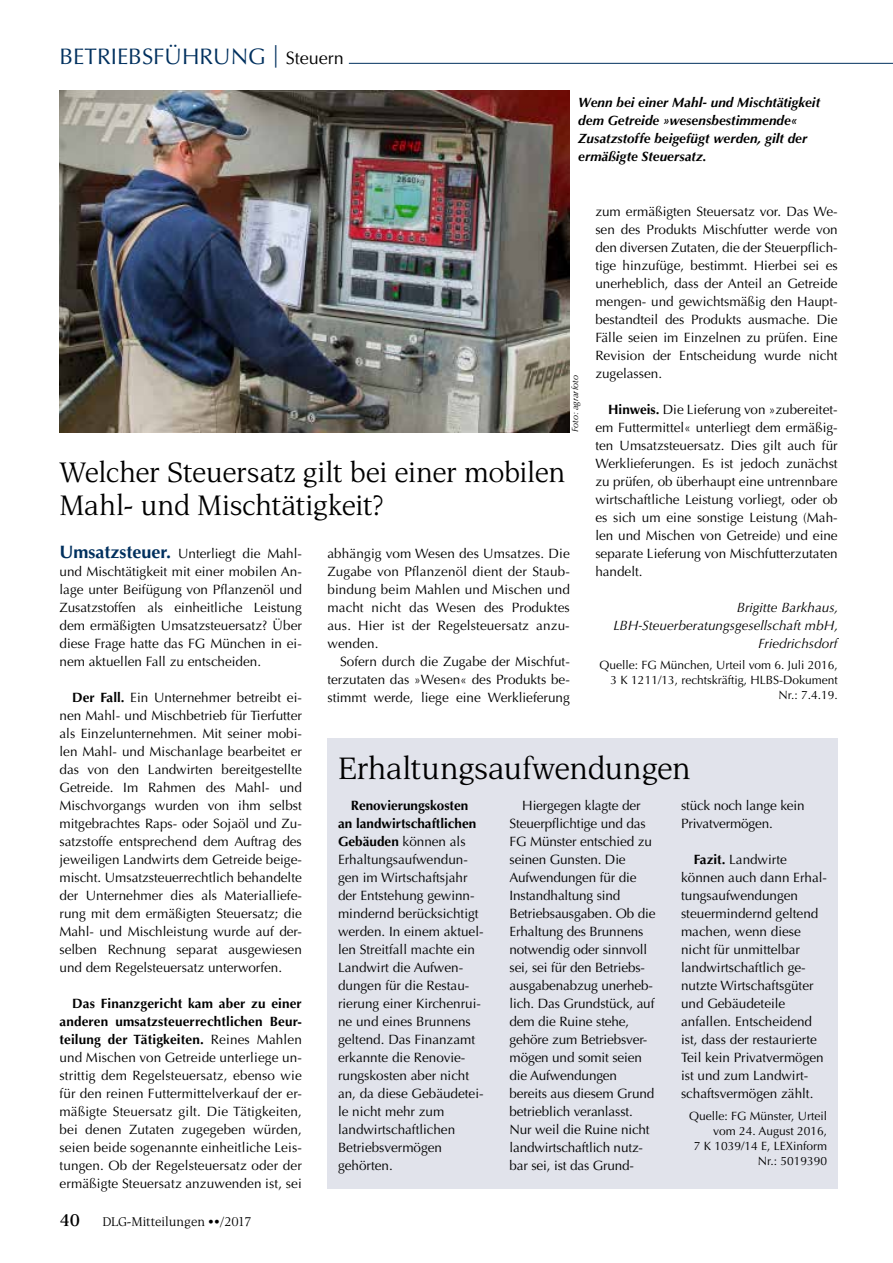
<style>
.page{position:relative;width:893px;height:1263px;background:#fff}
.page>*{position:absolute;margin:0;border:0;box-sizing:border-box;transform-origin:0 0}
.t1{font:33px "Esperanto";letter-spacing:-.015em;color:#000}
.t2{font:30px/33px "Esperanto";letter-spacing:-.015em;color:#000}
.t3{font:22.5px "Optima LT Std";color:#00305e}
.t4{font:600 18px "Esperanto";color:#000}
.t5{font:13.5px/18px "Optima LT Std";color:#000;text-align:justify}
.t6{font:italic 700 13.5px/18px "Optima LT Std";color:#000}
.t7{font:italic 13.5px/18px "Optima LT Std";color:#000;text-align:right}
.t8{font:13.5px "Esperanto";color:#000}
.t9{font:12px/15px "Optima LT Std";color:#000;text-align:right}
.t10{font:italic 9px "Optima LT Std";color:#000}
.s1{font-size:18px;color:#000}
.s2{font-weight:700}
.s3{font-weight:700;font-size:18px;color:#00305e}
</style>
<div class="page">
<hr style="left:349px;top:63px;width:544px;height:1px;background:#00305e">
<div style="left:327px;top:738px;width:511px;height:450px;background:#e1e3eb"></div>
<img style="left:60px;top:90px;width:510px;height:342px">
<h3 class="t3" style="left:60px;top:43px;width:286px">BETRIEBSFÜHRUNG | <span class="s1">Steuern</span></h3>
<p class="t6" style="left:578px;top:94px;width:243px">Wenn bei einer Mahl- und Mischtätigkeit dem Getreide »wesensbestimmende« Zusatzstoffe beigefügt werden, gilt der ermäßigte Steuersatz.</p>
<p class="t5" style="left:595px;top:202px;width:244px">zum ermäßigten Steuersatz vor. Das We&shy;sen des Produkts Mischfutter werde von den diversen Zutaten, die der Steuerpflich&shy;tige hinzufüge, bestimmt. Hierbei sei es unerheblich, dass der Anteil an Getreide mengen- und gewichtsmäßig den Haupt&shy;bestandteil des Produkts ausmache. Die Fälle seien im Einzelnen zu prüfen. Eine Revision der Entscheidung wurde nicht zugelassen.</p>
<p class="t5" style="left:595px;top:400px;width:244px;text-indent:13px"><span class="s2">Hinweis.</span> Die Lieferung von »zubereitet&shy;em Futtermittel« unterliegt dem ermäßig&shy;ten Umsatzsteuersatz. Dies gilt auch für Werklieferungen. Es ist jedoch zunächst zu prüfen, ob überhaupt eine untrennbare wirtschaftliche Leistung vorliegt, oder ob es sich um eine sonstige Leistung (Mah&shy;len und Mischen von Getreide) und eine separate Lieferung von Mischfutterzutaten handelt.</p>
<p class="t7" style="left:613px;top:598px;width:226px">Brigitte Barkhaus,<br>LBH-Steuerberatungsgesellschaft mbH,<br>Friedrichsdorf</p>
<p class="t9" style="left:600px;top:658px;width:240px">Quelle: FG München, Urteil vom 6. Juli 2016,<br>3 K 1211/13, rechtskräftig, HLBS-Dokument<br>Nr.: 7.4.19.</p>
<p class="t10" style="left:570px;top:432px;width:58px;rotate:-90deg">Foto: agrarfoto</p>
<h2 class="t2" style="left:60px;top:455px;width:508px">Welcher Steuersatz gilt bei einer mobilen<br>Mahl- und Mischtätigkeit?</h2>
<p class="t5" style="left:60px;top:545px;width:244px"><span class="s3">Umsatzsteuer.</span> Unterliegt die Mahl&shy;und Mischtätigkeit mit einer mobilen An&shy;lage unter Beifügung von Pflanzenöl und Zusatzstoffen als einheitliche Leistung dem ermäßigten Umsatzsteuersatz? Über diese Frage hatte das FG München in ei&shy;nem aktuellen Fall zu entscheiden.</p>
<p class="t5" style="left:60px;top:689px;width:244px;text-indent:13px"><span class="s2">Der Fall.</span> Ein Unternehmer betreibt ei&shy;nen Mahl- und Mischbetrieb für Tierfutter als Einzelunternehmen. Mit seiner mobi&shy;len Mahl- und Mischanlage bearbeitet er das von den Landwirten bereitgestellte Getreide. Im Rahmen des Mahl- und Mischvorgangs wurden von ihm selbst mitgebrachtes Raps- oder Sojaöl und Zu&shy;satzstoffe entsprechend dem Auftrag des jeweiligen Landwirts dem Getreide beige&shy;mischt. Umsatzsteuerrechtlich behandelte der Unternehmer dies als Materialliefe&shy;rung mit dem ermäßigten Steuersatz; die Mahl- und Mischleistung wurde auf der&shy;selben Rechnung separat ausgewiesen und dem Regelsteuersatz unterworfen.</p>
<p class="t5" style="left:60px;top:995px;width:244px;text-indent:13px"><span class="s2">Das Finanzgericht kam aber zu einer anderen umsatzsteuerrechtlichen Beur&shy;teilung der Tätigkeiten.</span> Reines Mahlen und Mischen von Getreide unterliege un&shy;strittig dem Regelsteuersatz, ebenso wie für den reinen Futtermittelverkauf der er&shy;mäßigte Steuersatz gilt. Die Tätigkeiten, bei denen Zutaten zugegeben würden, seien beide sogenannte einheitliche Leis&shy;tungen. Ob der Regelsteuersatz oder der ermäßigte Steuersatz anzuwenden ist, sei</p>
<p class="t5" style="left:327px;top:544px;width:244px">abhängig vom Wesen des Umsatzes. Die Zugabe von Pflanzenöl dient der Staub&shy;bindung beim Mahlen und Mischen und macht nicht das Wesen des Produktes aus. Hier ist der Regelsteuersatz anzu&shy;wenden.</p>
<p class="t5" style="left:327px;top:652px;width:244px;text-indent:13px">Sofern durch die Zugabe der Mischfut&shy;terzutaten das »Wesen« des Produkts be&shy;stimmt werde, liege eine Werklieferung</p>
<h1 class="t1" style="left:338px;top:751px;width:355px">Erhaltungsaufwendungen</h1>
<p class="t5" style="left:338px;top:797px;width:147px;text-align:left;text-indent:13px"><span class="s2">Renovierungskosten an landwirtschaftlichen<br>Gebäuden</span> können als<br>Erhaltungsaufwendun&shy;gen im Wirtschaftsjahr der Entstehung gewinn&shy;mindernd berücksichtigt werden. In einem aktuel&shy;len Streitfall machte ein<br>Landwirt die Aufwen&shy;dungen für die Restau&shy;rierung einer Kirchenrui&shy;ne und eines Brunnens geltend. Das Finanzamt erkannte die Renovie&shy;rungskosten aber nicht an, da diese Gebäudetei&shy;le nicht mehr zum landwirtschaftlichen<br>Betriebsvermögen gehörten.</p>
<p class="t5" style="left:510px;top:797px;width:147px;text-align:left;text-indent:13px">Hiergegen klagte der<br>Steuerpflichtige und das<br>FG Münster entschied zu seinen Gunsten. Die<br>Aufwendungen für die<br>Instandhaltung sind<br>Betriebsausgaben. Ob die<br>Erhaltung des Brunnens notwendig oder sinnvoll sei, sei für den Betriebs&shy;ausgabenabzug unerheb&shy;lich. Das Grundstück, auf dem die Ruine stehe, gehöre zum Betriebsver&shy;mögen und somit seien die Aufwendungen bereits aus diesem Grund betrieblich veranlasst.<br>Nur weil die Ruine nicht landwirtschaftlich nutz&shy;bar sei, ist das Grund-</p>
<p class="t5" style="left:681px;top:796px;width:125px">stück noch lange kein<br>Privatvermögen.</p>
<p class="t5" style="left:681px;top:850px;width:147px;text-align:left;text-indent:13px"><span class="s2">Fazit.</span> Landwirte können auch dann Erhal&shy;tungsaufwendungen steuermindernd geltend machen, wenn diese nicht für unmittelbar landwirtschaftlich ge&shy;nutzte Wirtschaftsgüter und Gebäudeteile anfallen. Entscheidend ist, dass der restaurierte<br>Teil kein Privatvermögen ist und zum Landwirt&shy;schaftsvermögen zählt.</p>
<p class="t9" style="left:689px;top:1108px;width:139px">Quelle: FG Münster, Urteil vom 24. August 2016,<br>7 K 1039/14 E, LEXinform<br>Nr.: 5019390</p>
<h3 class="t4" style="left:60px;top:1210px;width:22px">40</h3>
<p class="t8" style="left:102px;top:1214px;width:151px">DLG-Mitteilungen ••/2017</p>
</div>
